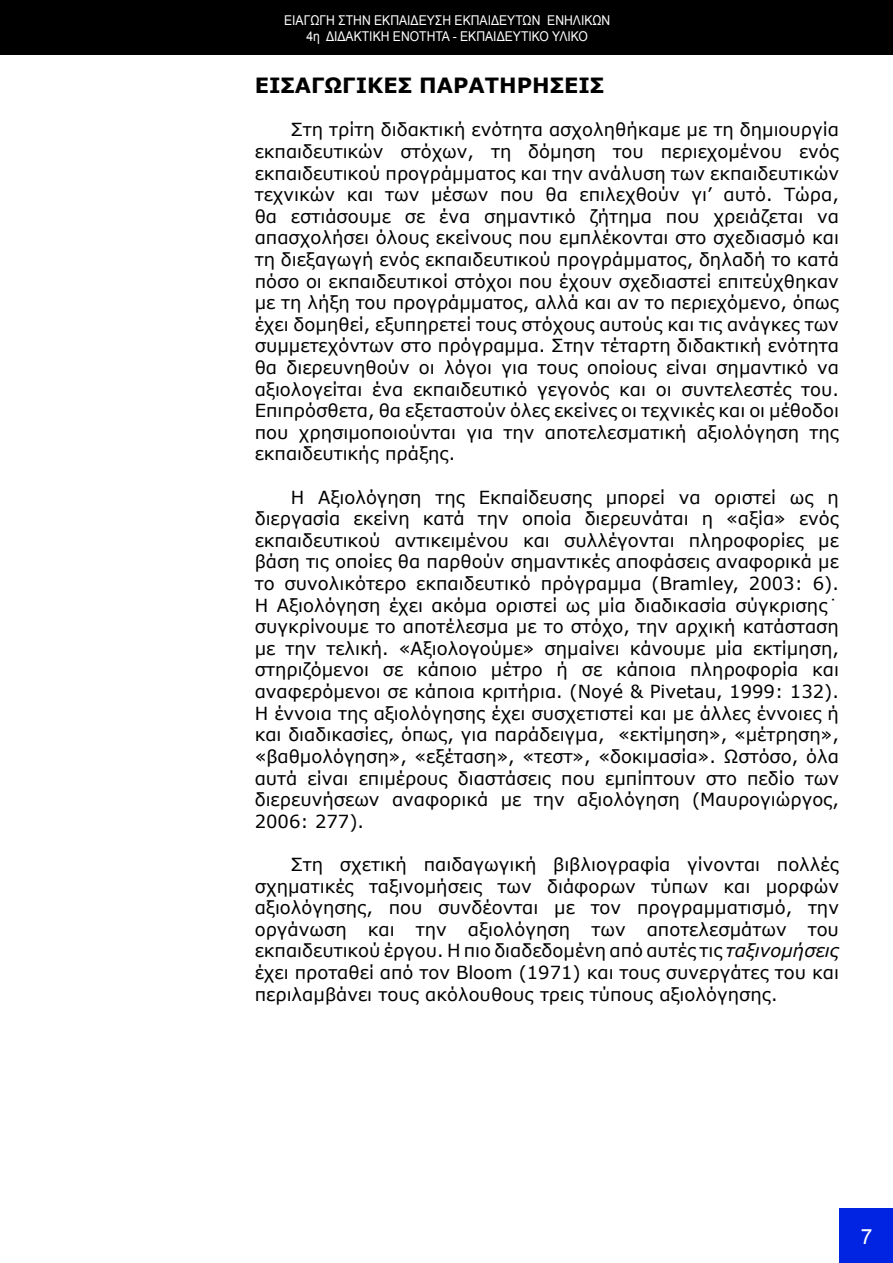
<style>
.page{position:relative;width:893px;height:1263px;background:#fff}
.page>*{position:absolute;margin:0;border:0;box-sizing:border-box;transform-origin:0 0}
.t1{font:700 21px "Verdana";color:#000}
.t2{font:21px "Arial";color:#fff}
.t3{font:18px/21.6px "Verdana";color:#000;text-align:justify}
.t4{font:13.5px/16.2px "Arial";color:#fff;text-align:center;scale:.9 1}
.s1{font-style:italic}
</style>
<div class="page">
<hr style="left:0;top:0;width:1px;height:54px;background:#000">
<div style="left:1px;top:0;width:892px;height:54px;background:#000"></div>
<div style="left:840px;top:1209px;width:53px;height:54px;background:#0024e2"></div>
<p class="t4" style="left:284px;top:12px;width:364px">ΕΙΑΓΩΓΗ ΣΤΗΝ ΕΚΠΑΙΔΕΥΣΗ ΕΚΠΑΙΔΕΥΤΩΝ ΕΝΗΛΙΚΩΝ<br>4η ΔΙΔΑΚΤΙΚΗ ΕΝΟΤΗΤΑ - ΕΚΠΑΙΔΕΥΤΙΚΟ ΥΛΙΚΟ</p>
<p class="t1" style="left:255px;top:72px;width:351px">ΕΙΣΑΓΩΓΙΚΕΣ ΠΑΡΑΤΗΡΗΣΕΙΣ</p>
<p class="t3" style="left:255px;top:118px;width:586px;text-indent:36px">Στη τρίτη διδακτική ενότητα ασχοληθήκαμε με τη δημιουργία εκπαιδευτικών στόχων, τη δόμηση του περιεχομένου ενός εκπαιδευτικού προγράμματος και την ανάλυση των εκπαιδευτικών τεχνικών και των μέσων που θα επιλεχθούν γι’ αυτό. Τώρα, θα εστιάσουμε σε ένα σημαντικό ζήτημα που χρειάζεται να απασχολήσει όλους εκείνους που εμπλέκονται στο σχεδιασμό και τη διεξαγωγή ενός εκπαιδευτικού προγράμματος, δηλαδή το κατά πόσο οι εκπαιδευτικοί στόχοι που έχουν σχεδιαστεί επιτεύχθηκαν με τη λήξη του προγράμματος, αλλά και αν το περιεχόμενο, όπως έχει δομηθεί, εξυπηρετεί τους στόχους αυτούς και τις ανάγκες των συμμετεχόντων στο πρόγραμμα. Στην τέταρτη διδακτική ενότητα θα διερευνηθούν οι λόγοι για τους οποίους είναι σημαντικό να αξιολογείται ένα εκπαιδευτικό γεγονός και οι συντελεστές του.<br>Επιπρόσθετα, θα εξεταστούν όλες εκείνες οι τεχνικές και οι μέθοδοι που χρησιμοποιούνται για την αποτελεσματική αξιολόγηση της εκπαιδευτικής πράξης.</p>
<p class="t3" style="left:255px;top:486px;width:586px;text-indent:36px">Η Αξιολόγηση της Εκπαίδευσης μπορεί να οριστεί ως η διεργασία εκείνη κατά την οποία διερευνάται η «αξία» ενός εκπαιδευτικού αντικειμένου και συλλέγονται πληροφορίες με βάση τις οποίες θα παρθούν σημαντικές αποφάσεις αναφορικά με το συνολικότερο εκπαιδευτικό πρόγραμμα (Bramley, 2003: 6).<br>Η Αξιολόγηση έχει ακόμα οριστεί ως μία διαδικασία σύγκρισης˙ συγκρίνουμε το αποτέλεσμα με το στόχο, την αρχική κατάσταση με την τελική. «Αξιολογούμε» σημαίνει κάνουμε μία εκτίμηση, στηριζόμενοι σε κάποιο μέτρο ή σε κάποια πληροφορία και αναφερόμενοι σε κάποια κριτήρια. (Noyé &amp; Pivetau, 1999: 132).<br>Η έννοια της αξιολόγησης έχει συσχετιστεί και με άλλες έννοιες ή και διαδικασίες, όπως, για παράδειγμα, «εκτίμηση», «μέτρηση», «βαθμολόγηση», «εξέταση», «τεστ», «δοκιμασία». Ωστόσο, όλα αυτά είναι επιμέρους διαστάσεις που εμπίπτουν στο πεδίο των διερευνήσεων αναφορικά με την αξιολόγηση (Μαυρογιώργος, 2006: 277).</p>
<p class="t3" style="left:255px;top:853px;width:586px;text-indent:36px">Στη σχετική παιδαγωγική βιβλιογραφία γίνονται πολλές σχηματικές ταξινομήσεις των διάφορων τύπων και μορφών αξιολόγησης, που συνδέονται με τον προγραμματισμό, την οργάνωση και την αξιολόγηση των αποτελεσμάτων του εκπαιδευτικού έργου. Η πιο διαδεδομένη από αυτές τις <span class="s1">ταξινομήσεις </span>έχει προταθεί από τον Bloom (1971) και τους συνεργάτες του και περιλαμβάνει τους ακόλουθους τρεις τύπους αξιολόγησης.</p>
<p class="t2" style="left:861px;top:1222px;width:13px">7</p>
</div>
